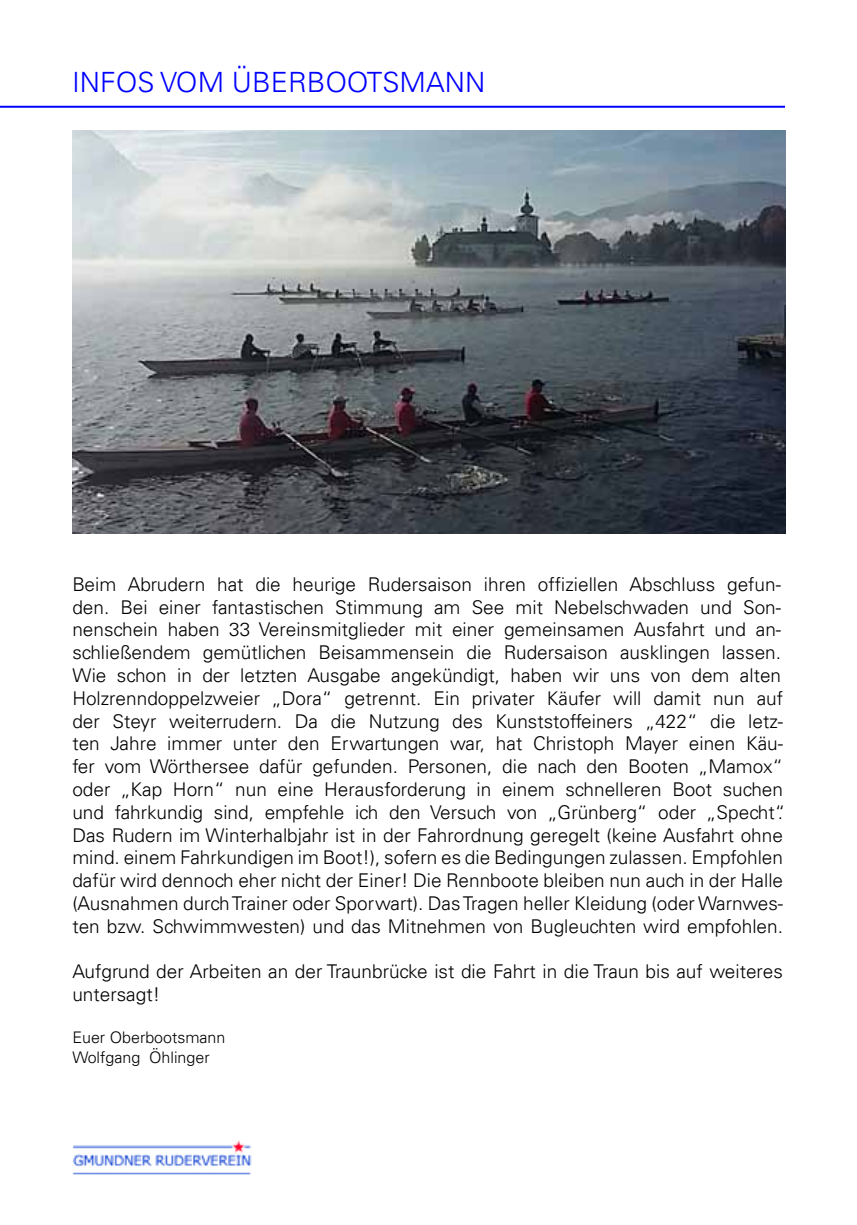
<style>
.page{position:relative;width:857px;height:1225px;background:#fff}
.page>*{position:absolute;margin:0;border:0;box-sizing:border-box;transform-origin:0 0}
.t1{font:300 28px "Univers LT";color:#00f}
.t2{font:300 19px/22.8px "Univers LT";color:#000}
.t3{font:300 16px/19.2px "Univers LT";color:#000}
</style>
<div class="page">
<hr style="left:0;top:106px;width:784px;height:2px;background:#00f">
<img style="left:72px;top:1140px;width:180px;height:35px">
<img style="left:72px;top:130px;width:712px;height:403px">
<h1 class="t1" style="left:72px;top:65px;width:414px">INFOS VOM ÜBERBOOTSMANN</h1>
<p class="t2" style="left:72px;top:572px;width:714px">Beim Abrudern hat die heurige Rudersaison ihren offiziellen Abschluss gefun&shy;den. Bei einer fantastischen Stimmung am See mit Nebelschwaden und Son&shy;nenschein haben 33 Vereinsmitglieder mit einer gemeinsamen Ausfahrt und an&shy;schließendem gemütlichen Beisammensein die Rudersaison ausklingen lassen.<br>Wie schon in der letzten Ausgabe angekündigt, haben wir uns von dem alten Holzrenndoppelzweier „Dora“ getrennt. Ein privater Käufer will damit nun auf der Steyr weiterrudern. Da die Nutzung des Kunststoffeiners „422“ die letz&shy;ten Jahre immer unter den Erwartungen war, hat Christoph Mayer einen Käu&shy;fer vom Wörthersee dafür gefunden. Personen, die nach den Booten „Mamox“ oder „Kap Horn“ nun eine Herausforderung in einem schnelleren Boot suchen und fahrkundig sind, empfehle ich den Versuch von „Grünberg“ oder „Specht“.<br>Das Rudern im Winterhalbjahr ist in der Fahrordnung geregelt (keine Ausfahrt ohne mind. einem Fahrkundigen im Boot!), sofern es die Bedingungen zulassen. Empfohlen dafür wird dennoch eher nicht der Einer! Die Rennboote bleiben nun auch in der Halle (Ausnahmen durch Trainer oder Sporwart). Das Tragen heller Kleidung (oder Warnwes&shy;ten bzw. Schwimmwesten) und das Mitnehmen von Bugleuchten wird empfohlen.</p>
<p class="t2" style="left:72px;top:960px;width:711px">Aufgrund der Arbeiten an der Traunbrücke ist die Fahrt in die Traun bis auf weiteres untersagt!</p>
<p class="t3" style="left:72px;top:1028px;width:154px">Euer Oberbootsmann<br>Wolfgang Öhlinger</p>
</div>
